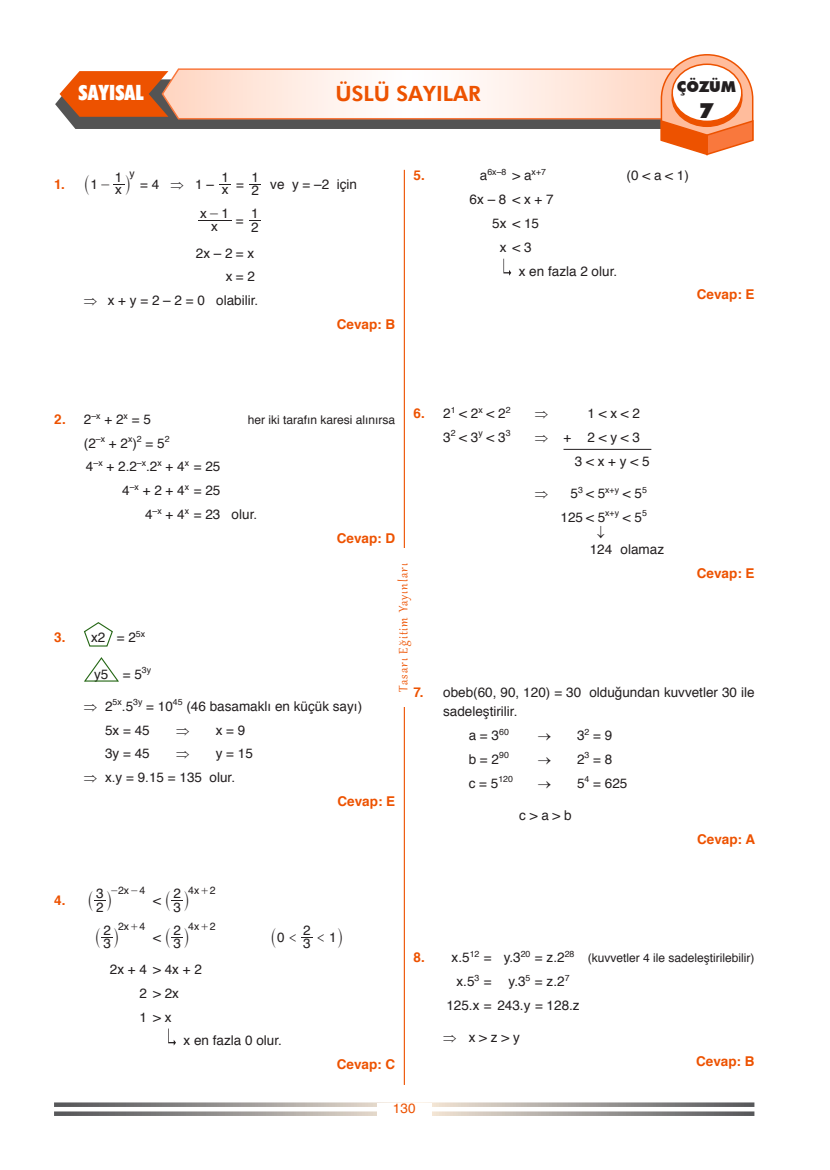
<style>
.page{position:relative;width:830px;height:1170px;background:#fff}
.page>*{position:absolute;margin:0;border:0;box-sizing:border-box;transform-origin:0 0}
.t1{font:800 21px "Futura BT";color:#ed5200}
.t2{font:900 condensed 21px "Futura BT";color:#fff}
.t3{font:900 21px "Futura BT";color:#231f20}
.t4{font:15px "Gabriola";letter-spacing:.07em;color:#ed5200}
.t5{font:900 15px "Futura BT";color:#231f20}
.paragraf{font:13.95px "MM Variable A";color:#231f20}
.paragraf-2{font:13.5px "Helvetica";color:#231f20}
.alt_alta{font:13.5px/13.2px "Helvetica";color:#231f20}
.cevap{font:700 13.5px "Helvetica";color:#ed5200}
.t6{font:13.5px "MM Times Roman";color:#231f20}
.t7{font:13.5px "Helvetica";color:#ed5200}
.t8{font:12px "Helvetica";color:#231f20}
.t9{font:10.5px "Helvetica";color:#231f20}
.t10{font:10.5px "MM Times Roman";color:#231f20}
.t11{font:8.7px "Helvetica";color:#231f20}
.s1{font-family:"MM Times Roman";font-size:13.5px}
.s2{font-size:13.5px}
.s3{font-weight:700;color:#ed5200}
.s4{font-family:"MM Times Roman"}
.s5{font-family:"Helvetica";font-size:13.5px}
.s6{font-family:"Helvetica"}
.s7{font-family:"MM Variable A";font-size:13.95px}
.s8{font-weight:700;font-size:13.5px;color:#ed5200}
</style>
<div class="page">
<svg style="left:54px;top:1102px;width:700px;height:4px;background:#a6a29f"></svg>
<svg style="left:54px;top:1111px;width:700px;height:4px;background:#a6a29f"></svg>
<div style="left:377px;top:1102px;width:54px;height:13px;background:#fff"></div>
<hr style="left:403px;top:170px;width:1px;height:914px;background:#ed5200">
<div style="left:397px;top:548px;width:14px;height:158px;background:#fff"></div>
<svg style="left:55px;top:54px;width:699px;height:102px"></svg>
<div style="left:672px;top:69px;width:69px;height:57px;background:#ed5200;border-radius:50%"></div>
<div style="left:671px;top:68px;width:71px;height:59px;border:2px solid #ed5200;border-radius:50%"></div>
<div style="left:672px;top:64px;width:69px;height:57px;background:#fff;border-radius:50%"></div>
<div style="left:671px;top:63px;width:71px;height:59px;border:2px solid #ed5200;border-radius:50%"></div>
<svg style="left:219px;top:184px;width:12px;height:1px"></svg>
<svg style="left:249px;top:184px;width:12px;height:1px"></svg>
<hr style="left:198px;top:220px;width:33px;height:1px;background:#231f20">
<svg style="left:84px;top:622px;width:29px;height:25px"></svg>
<svg style="left:84px;top:657px;width:35px;height:25px"></svg>
<svg style="left:94px;top:900px;width:12px;height:1px"></svg>
<svg style="left:171px;top:900px;width:12px;height:1px"></svg>
<svg style="left:168px;top:1028px;width:8px;height:17px"></svg>
<hr style="left:563px;top:449px;width:88px;height:1px;background:#231f20">
<svg style="left:503px;top:259px;width:8px;height:17px"></svg>
<h1 class="t2" style="left:79px;top:80px;width:67px">SAYISAL</h1>
<h1 class="t1" style="left:335px;top:80px;width:147px">ÜSLÜ SAYILAR</h1>
<p class="t5" style="left:676px;top:78px;width:60px">ÇÖZÜM</p>
<h1 class="t3" style="left:698px;top:97px;width:16px">7</h1>
<p class="cevap" style="left:54px;top:175px;width:12px">1.</p>
<p class="alt_alta" style="left:115px;top:171px;width:21px">1 <sup>y</sup></p>
<p class="alt_alta" style="left:221px;top:171px;width:9px">1</p>
<p class="paragraf" style="left:85px;top:175px;width:47px">`<span class="s1">-</span> j</p>
<p class="alt_alta" style="left:140px;top:178px;width:75px">= 4 ⇒ 1 –</p>
<p class="alt_alta" style="left:91px;top:178px;width:9px">1</p>
<p class="alt_alta" style="left:115px;top:184px;width:8px">x</p>
<p class="alt_alta" style="left:222px;top:184px;width:8px">x</p>
<p class="alt_alta" style="left:236px;top:178px;width:9px">=</p>
<p class="alt_alta" style="left:251px;top:171px;width:9px">1</p>
<p class="alt_alta" style="left:251px;top:185px;width:9px">2</p>
<p class="paragraf-2" style="left:235px;top:211px;width:9px">=</p>
<p class="alt_alta" style="left:251px;top:208px;width:9px">1<br>2</p>
<p class="paragraf-2" style="left:196px;top:244px;width:60px">2x – 2 = x</p>
<p class="paragraf-2" style="left:226px;top:267px;width:30px">x= 2</p>
<p class="paragraf-2" style="left:84px;top:291px;width:176px">⇒ x + y = 2 – 2 = 0 olabilir.</p>
<p class="alt_alta" style="left:200px;top:208px;width:30px">x 1</p>
<p class="t6" style="left:209px;top:207px;width:11px">-</p>
<p class="alt_alta" style="left:211px;top:220px;width:8px">x</p>
<p class="alt_alta" style="left:270px;top:178px;width:88px">ve y = –2 için</p>
<p class="cevap" style="left:336px;top:315px;width:60px">Cevap: B</p>
<p class="cevap" style="left:413px;top:166px;width:13px">5.</p>
<p class="t11" style="left:479px;top:166px;width:68px"><span class="s2">a</span>6x–8 <span class="s2">&gt; a</span>x+7</p>
<p class="alt_alta" style="left:626px;top:170px;width:64px">(0 &lt; a &lt; 1)</p>
<p class="paragraf-2" style="left:469px;top:190px;width:86px">6x – 8 &lt; x + 7</p>
<p class="paragraf-2" style="left:492px;top:214px;width:48px">5x &lt; 15</p>
<p class="paragraf-2" style="left:499px;top:238px;width:33px">x &lt; 3</p>
<p class="paragraf-2" style="left:518px;top:262px;width:100px">x en fazla 2 olur.</p>
<p class="cevap" style="left:696px;top:285px;width:59px">Cevap: E</p>
<p class="alt_alta" style="left:54px;top:413px;width:98px"><span class="s3">2.</span> 2<sup>–x</sup> + 2<sup>x</sup> = 5</p>
<p class="t8" style="left:248px;top:411px;width:149px">her iki tarafın karesi alınırsa</p>
<p class="paragraf-2" style="left:84px;top:434px;width:87px">(2<sup>–x</sup> + 2<sup>x</sup>)<sup>2</sup> = 5<sup>2</sup></p>
<p class="paragraf-2" style="left:86px;top:457px;width:136px">4<sup>–x</sup> + 2.2<sup>–x</sup>.2<sup>x</sup> + 4<sup>x</sup> = 25</p>
<p class="paragraf-2" style="left:122px;top:481px;width:100px">4<sup>–x</sup> + 2 + 4<sup>x</sup> = 25</p>
<p class="paragraf-2" style="left:145px;top:505px;width:113px">4<sup>–x</sup> + 4<sup>x</sup> = 23 olur.</p>
<p class="cevap" style="left:336px;top:528px;width:60px">Cevap: D</p>
<p class="alt_alta" style="left:413px;top:407px;width:99px"><span class="s3">6.</span> 2<sup>1</sup> &lt; 2<sup>x</sup> &lt; 2<sup>2</sup></p>
<p class="alt_alta" style="left:587px;top:407px;width:54px">1 &lt; x &lt; 2</p>
<p class="paragraf-2" style="left:443px;top:428px;width:69px">3<sup>2</sup> &lt; 3<sup>y</sup> &lt; 3<sup>3</sup></p>
<p class="paragraf-2" style="left:534px;top:428px;width:107px">⇒+2 &lt; y &lt; 3</p>
<p class="paragraf-2" style="left:574px;top:452px;width:76px">3 &lt; x + y &lt; 5</p>
<p class="paragraf-2" style="left:570px;top:484px;width:78px">5<sup>3</sup> &lt; 5<sup>x+y</sup> &lt; 5<sup>5</sup></p>
<p class="paragraf-2" style="left:560px;top:508px;width:88px">125 &lt; 5<sup>x+y</sup> &lt; 5<sup>5</sup></p>
<p class="paragraf-2" style="left:589px;top:540px;width:76px">124 olamaz</p>
<p class="t4" style="left:393px;top:691px;width:130px;rotate:-90deg">Tasarı Eğitim Yayınları</p>
<p class="cevap" style="left:696px;top:564px;width:59px">Cevap: E</p>
<p class="cevap" style="left:54px;top:628px;width:13px">3.</p>
<p class="alt_alta" style="left:91px;top:631px;width:16px">x2</p>
<p class="alt_alta" style="left:117px;top:631px;width:30px">= 2<sup>5x</sup></p>
<p class="alt_alta" style="left:94px;top:668px;width:16px">y5</p>
<p class="paragraf-2" style="left:123px;top:664px;width:30px">= 5<sup>3y</sup></p>
<p class="alt_alta" style="left:84px;top:700px;width:280px">⇒ 2<sup>5x</sup>.5<sup>3y</sup> = 10<sup>45</sup> (46 basamaklı en küçük sayı)</p>
<p class="alt_alta" style="left:105px;top:724px;width:46px">5x = 45</p>
<p class="alt_alta" style="left:216px;top:724px;width:31px">x = 9</p>
<p class="alt_alta" style="left:105px;top:747px;width:46px">3y = 45</p>
<p class="alt_alta" style="left:216px;top:747px;width:39px">y = 15</p>
<p class="alt_alta" style="left:84px;top:771px;width:153px">⇒ x.y = 9.15 = 135 olur.</p>
<p class="cevap" style="left:337px;top:792px;width:59px">Cevap: E</p>
<p class="alt_alta" style="left:443px;top:683px;width:313px;line-height:19.5px;text-indent:-30px"><span class="s3">7.</span> obeb(60, 90, 120) = 30 olduğundan kuvvetler 30 ile sadeleştirilir.</p>
<p class="paragraf-2" style="left:468px;top:726px;width:42px">a = 3<sup>60</sup></p>
<p class="paragraf-2" style="left:537px;top:726px;width:76px">→ 3<sup>2</sup> = 9</p>
<p class="paragraf-2" style="left:468px;top:750px;width:42px">b = 2<sup>90</sup></p>
<p class="paragraf-2" style="left:537px;top:750px;width:76px">→ 2<sup>3</sup> = 8</p>
<p class="paragraf-2" style="left:468px;top:773px;width:46px">c = 5<sup>120</sup></p>
<p class="paragraf-2" style="left:537px;top:773px;width:91px">→ 5<sup>4</sup> = 625</p>
<p class="paragraf-2" style="left:519px;top:806px;width:54px">c &gt; a &gt; b</p>
<p class="cevap" style="left:696px;top:829px;width:60px">Cevap: A</p>
<p class="cevap" style="left:54px;top:891px;width:13px">4.</p>
<p class="t9" style="left:118px;top:882px;width:13px">2x</p>
<p class="alt_alta" style="left:173px;top:887px;width:22px">2 <sup>4</sup></p>
<p class="t9" style="left:194px;top:882px;width:23px">x<span class="s4">+</span>2</p>
<p class="t10" style="left:96px;top:885px;width:51px"><span class="s5">3</span> - -<span class="s6">4</span></p>
<p class="paragraf" style="left:88px;top:892px;width:25px">` j</p>
<p class="paragraf" style="left:153px;top:892px;width:37px"><span class="s5">&lt;</span> ` j</p>
<p class="alt_alta" style="left:96px;top:901px;width:9px">2</p>
<p class="alt_alta" style="left:173px;top:901px;width:9px">3</p>
<p class="alt_alta" style="left:103px;top:924px;width:22px">2 <sup>2</sup></p>
<p class="t9" style="left:124px;top:919px;width:23px">x<span class="s4">+</span>4</p>
<p class="alt_alta" style="left:173px;top:924px;width:22px">2 <sup>4</sup></p>
<p class="t9" style="left:194px;top:919px;width:23px">x<span class="s4">+</span>2</p>
<p class="paragraf" style="left:95px;top:928px;width:25px">` j</p>
<p class="paragraf" style="left:153px;top:928px;width:37px"><span class="s5">&lt;</span> ` j</p>
<p class="alt_alta" style="left:103px;top:937px;width:9px">3</p>
<p class="alt_alta" style="left:173px;top:937px;width:9px">3</p>
<p class="alt_alta" style="left:303px;top:924px;width:9px">2</p>
<p class="paragraf" style="left:271px;top:928px;width:28px">` <span class="s1">&lt;</span></p>
<p class="t6" style="left:316px;top:930px;width:28px">&lt; <span class="s6">1</span><span class="s7">j</span></p>
<p class="alt_alta" style="left:277px;top:931px;width:9px">0</p>
<p class="alt_alta" style="left:303px;top:937px;width:9px">3</p>
<p class="paragraf-2" style="left:110px;top:960px;width:93px">2x + 4 &gt; 4x + 2</p>
<p class="paragraf-2" style="left:139px;top:983px;width:41px">2 &gt; 2x</p>
<p class="paragraf-2" style="left:139px;top:1007px;width:33px">1 &gt; x</p>
<p class="paragraf-2" style="left:183px;top:1031px;width:100px">x en fazla 0 olur.</p>
<p class="cevap" style="left:336px;top:1055px;width:60px">Cevap: C</p>
<p class="t8" style="left:413px;top:950px;width:342px"><span class="s8">8.</span> <span class="s2">x.5</span><sup>12</sup> <span class="s2">= y.3</span><sup>20</sup> <span class="s2">= z.2</span><sup>28</sup> (kuvvetler 4 ile sadeleştirilebilir)</p>
<p class="paragraf-2" style="left:456px;top:972px;width:114px">x.5<sup>3</sup> = y.3<sup>5</sup> = z.2<sup>7</sup></p>
<p class="paragraf-2" style="left:446px;top:996px;width:135px">125.x = 243.y = 128.z</p>
<p class="paragraf-2" style="left:443px;top:1028px;width:78px">⇒ x &gt; z &gt; y</p>
<p class="cevap" style="left:695px;top:1051px;width:60px">Cevap: B</p>
<p class="t7" style="left:393px;top:1099px;width:24px">130</p>
</div>
